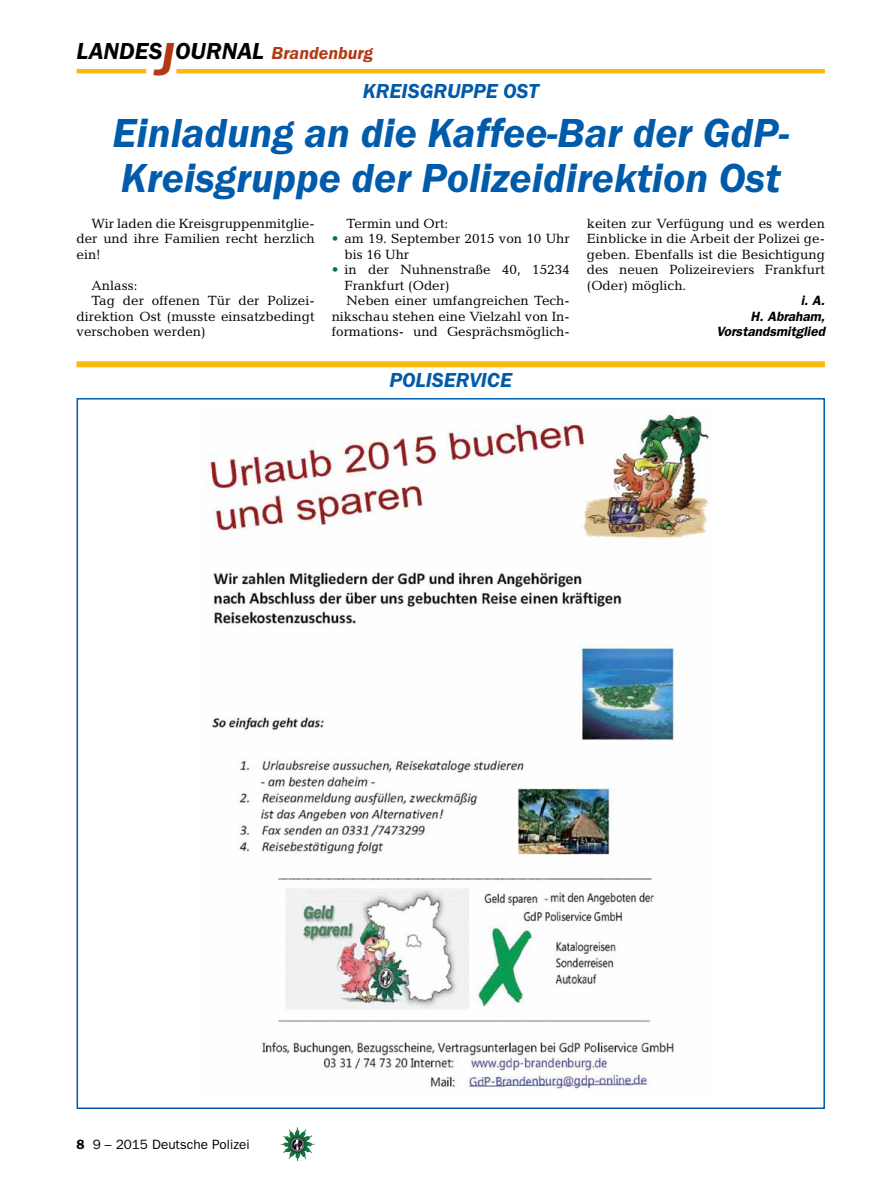
<style>
.page{position:relative;width:893px;height:1191px;background:#fff}
.page>*{position:absolute;margin:0;border:0;box-sizing:border-box;transform-origin:0 0}
.t1{font:italic 600 42px/45px "Franklin Gothic Itc T";color:#005baa}
.t2{font:italic 600 24px "Franklin Gothic Itc T";color:#000}
.t3{font:italic 600 21px "Franklin Gothic Itc T";color:#005baa}
.t4{font:13.5px/15.5px "Candida";color:#000;text-align:justify}
.t5{font:italic 600 13.5px/15.5px "Franklin Gothic";color:#000;text-align:right}
.t6{font:13.5px "Franklin Gothic";color:#000}
.s1{font-size:48px;color:#b33916}
.s2{font-size:18px;color:#b33916}
.s3{color:#006f53}
.s4{font-weight:600}
</style>
<div class="page">
<hr style="left:77px;top:69px;width:69px;height:4px;background:#fdb913">
<hr style="left:176px;top:69px;width:649px;height:4px;background:#fdb913">
<img style="left:281px;top:1128px;width:16px;height:24px">
<div style="left:77px;top:398px;width:748px;height:711px;background:#fff;border:2px solid #005baa"></div>
<img style="left:206px;top:411px;width:505px;height:678px">
<div style="left:77px;top:361px;width:748px;height:6px;background:#fdb913"></div>
<h2 class="t2" style="left:77px;top:37px;width:298px">LANDES<span class="s1">J</span>OURNAL <span class="s2">Brandenburg</span></h2>
<h3 class="t3" style="left:363px;top:79px;width:14px">Kreisgruppe</h3>
<h3 class="t3" style="left:503px;top:79px;width:37px">Ost</h3>
<h1 class="t1" style="left:113px;top:110px;width:679px">Einladung an die Kaffee-Bar der GdP-<br>Kreisgruppe der Polizeidirektion Ost</h1>
<p class="t4" style="left:77px;top:216px;width:240px;text-indent:15px">Wir laden die Kreisgruppenmitglie&shy;der und ihre Familien recht herzlich ein!</p>
<p class="t4" style="left:91px;top:277px;width:47px">Anlass:</p>
<p class="t4" style="left:91px;top:293px;width:225px">Tag der offenen Tür der Polizei-</p>
<p class="t4" style="left:77px;top:308px;width:240px">direktion Ost (musste einsatzbedingt</p>
<p class="t4" style="left:77px;top:324px;width:131px">verschoben werden)</p>
<p class="t4" style="left:347px;top:216px;width:103px">Termin und Ort:</p>
<p class="t4" style="left:344px;top:231px;width:227px;text-indent:-13px"><span class="s3">•</span> am 19. September 2015 von 10 Uhr bis 16 Uhr</p>
<p class="t4" style="left:332px;top:262px;width:240px"><span class="s3">•</span> in der Nuhnenstraße 40, 15234</p>
<p class="t4" style="left:344px;top:277px;width:107px">Frankfurt (Oder)</p>
<p class="t4" style="left:347px;top:293px;width:225px">Neben einer umfangreichen Tech-</p>
<p class="t4" style="left:332px;top:308px;width:240px">nikschau stehen eine Vielzahl von In-</p>
<p class="t4" style="left:332px;top:324px;width:240px">formations- und Gesprächsmöglich-</p>
<h3 class="t3" style="left:389px;top:368px;width:25px">Poliservi</h3>
<h3 class="t3" style="left:487px;top:368px;width:26px">ce</h3>
<p class="t4" style="left:587px;top:216px;width:240px">keiten zur Verfügung und es werden Einblicke in die Arbeit der Polizei ge&shy;geben. Ebenfalls ist die Besichtigung des neuen Polizeireviers Frankfurt (Oder) möglich.</p>
<p class="t5" style="left:716px;top:293px;width:110px">i. A.<br>H. Abraham,<br>Vorstandsmitglied</p>
<p class="t6" style="left:77px;top:1136px;width:175px"><span class="s4">8</span> 9 – 2015 Deutsche Polizei</p>
</div>
